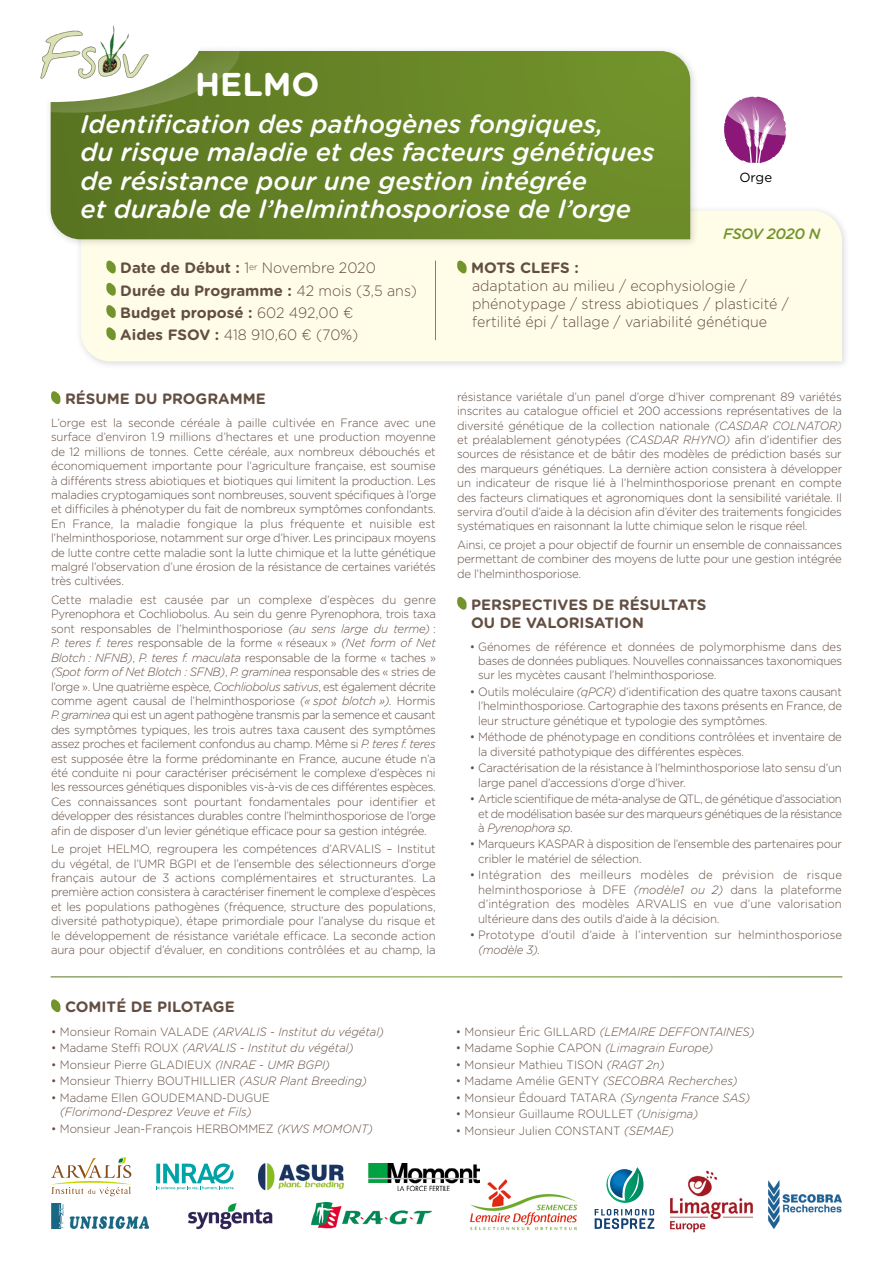
<style>
.page{position:relative;width:893px;height:1263px;background:#fff}
.page>*{position:absolute;margin:0;border:0;box-sizing:border-box;transform-origin:0 0}
.t1{font:700 33px "Gotham Rounded";color:#fff}
.t2{font:italic 500 25.5px/28.5px "Gotham Rounded";color:#fff}
.t3{font:700 15px/22.2px "Gotham Rounded";color:#634e42}
.t4{font:300 15px/18px "Gotham Rounded";color:#634e42;scale:.95 1}
.t5{font:italic 500 15px "Gotham Rounded";letter-spacing:-.025em;color:#73942c}
.t6{font:13.2px "Gotham Rounded";color:#000}
.t7{font:300 12px/14.4px "Gotham Rounded";letter-spacing:-.02em;color:#634e42;text-align:justify;scale:.95 1}
.t8{font:300 12px "Gotham Rounded";color:#634e42;scale:.95 1}
.t9{font:italic 300 12px "Gotham Rounded";color:#634e42;scale:.95 1}
.s1{font-weight:300}
.s2{font-style:italic}
.s3{font-style:normal}
</style>
<div class="page">
<img style="left:470px;top:1179px;width:108px;height:51px">
<div style="left:75px;top:205px;width:776px;height:165px;background:#000;opacity:.15"></div>
<div style="left:81px;top:210px;width:761px;height:151px;background:#fffde8"></div>
<svg style="left:106px;top:260px;width:10px;height:14px"></svg>
<svg style="left:106px;top:282px;width:10px;height:14px"></svg>
<svg style="left:106px;top:305px;width:10px;height:13px"></svg>
<svg style="left:106px;top:327px;width:10px;height:14px"></svg>
<svg style="left:51px;top:391px;width:10px;height:14px"></svg>
<svg style="left:457px;top:596px;width:10px;height:14px"></svg>
<svg style="left:457px;top:260px;width:10px;height:14px"></svg>
<hr style="left:435px;top:261px;width:1px;height:79px;background:#fff">
<svg style="left:51px;top:999px;width:10px;height:14px"></svg>
<svg style="left:156px;top:1163px;width:78px;height:27px"></svg>
<img style="left:258px;top:1163px;width:86px;height:28px">
<svg style="left:51px;top:1157px;width:80px;height:39px"></svg>
<div style="left:45px;top:45px;width:654px;height:203px;background:#000;opacity:.15"></div>
<svg style="left:51px;top:51px;width:639px;height:188px;background:#678427"></svg>
<svg style="left:45px;top:45px;width:195px;height:68px"></svg>
<img style="left:40px;top:25px;width:114px;height:61px">
<svg style="left:724px;top:97px;width:62px;height:67px"></svg>
<img style="left:311px;top:1203px;width:120px;height:26px">
<svg style="left:595px;top:1209px;width:59px;height:20px"></svg>
<svg style="left:606px;top:1167px;width:37px;height:36px"></svg>
<img style="left:368px;top:1163px;width:111px;height:27px">
<img style="left:51px;top:1204px;width:98px;height:24px">
<img style="left:768px;top:1180px;width:74px;height:49px">
<img style="left:187px;top:1203px;width:86px;height:27px">
<img style="left:670px;top:1170px;width:83px;height:63px">
<h1 class="t1" style="left:195px;top:60px;width:126px">HELMO</h1>
<h2 class="t2" style="left:80px;top:108px;width:576px">Identification des pathogènes fongiques,<br>du risque maladie et des facteurs génétiques de résistance pour une gestion intégrée<br>et durable de l’helminthosporiose de l’orge</h2>
<p class="t6" style="left:739px;top:168px;width:34px">Orge</p>
<p class="t5" style="left:723px;top:223px;width:99px">FSOV 2020 N</p>
<p class="t3" style="left:120px;top:256px;width:298px">Date de Début : <span class="s1">1</span><sup>er</sup> <span class="s1">Novembre 2020<br></span>Durée du Programme : <span class="s1">42 mois (3,5 ans)<br></span>Budget proposé : <span class="s1">602 492,00 €<br></span>Aides FSOV : <span class="s1">418 910,60 € (70%)</span></p>
<p class="t3" style="left:65px;top:387px;width:202px">RÉSUME DU PROGRAMME</p>
<p class="t7" style="left:51px;top:415px;width:407px">L’orge est la seconde céréale à paille cultivée en France avec une surface d’environ 1.9 millions d’hectares et une production moyenne de 12 millions de tonnes. Cette céréale, aux nombreux débouchés et économiquement importante pour l’agriculture française, est soumise à différents stress abiotiques et biotiques qui limitent la production. Les maladies cryptogamiques sont nombreuses, souvent spécifiques à l’orge et difficiles à phénotyper du fait de nombreux symptômes confondants.<br>En France, la maladie fongique la plus fréquente et nuisible est l’helminthosporiose, notamment sur orge d’hiver. Les principaux moyens de lutte contre cette maladie sont la lutte chimique et la lutte génétique malgré l’observation d’une érosion de la résistance de certaines variétés très cultivées.</p>
<p class="t7" style="left:51px;top:592px;width:407px">Cette maladie est causée par un complexe d’espèces du genre Pyrenophora et Cochliobolus. Au sein du genre Pyrenophora, trois taxa sont responsables de l’helminthosporiose <span class="s2">(au sens large du terme)</span> :<br><span class="s2">P. teres f. teres</span> responsable de la forme « réseaux » <span class="s2">(Net form of Net Blotch : NFNB)</span>, <span class="s2">P. teres f. maculata</span> responsable de la forme « taches » <span class="s2">(Spot form of Net Blotch : SFNB)</span>, <span class="s2">P. graminea</span> responsable des « stries de l’orge ». Une quatrième espèce, <span class="s2">Cochliobolus sativus</span>, est également décrite comme agent causal de l’helminthosporiose <span class="s2">(« spot blotch »).</span> Hormis <span class="s2">P. graminea</span> qui est un agent pathogène transmis par la semence et causant des symptômes typiques, les trois autres taxa causent des symptômes assez proches et facilement confondus au champ. Même si <span class="s2">P. teres f. teres </span>est supposée être la forme prédominante en France, aucune étude n’a été conduite ni pour caractériser précisément le complexe d’espèces ni les ressources génétiques disponibles vis-à-vis de ces différentes espèces.<br>Ces connaissances sont pourtant fondamentales pour identifier et développer des résistances durables contre l’helminthosporiose de l’orge afin de disposer d’un levier génétique efficace pour sa gestion intégrée.</p>
<p class="t7" style="left:51px;top:841px;width:407px">Le projet HELMO, regroupera les compétences d’ARVALIS – Institut du végétal, de l’UMR BGPI et de l’ensemble des sélectionneurs d’orge français autour de 3 actions complémentaires et structurantes. La première action consistera à caractériser finement le complexe d’espèces et les populations pathogènes (fréquence, structure des populations, diversité pathotypique), étape primordiale pour l’analyse du risque et le développement de résistance variétale efficace. La seconde action aura pour objectif d’évaluer, en conditions contrôlées et au champ, la</p>
<p class="t3" style="left:65px;top:995px;width:171px">COMITÉ DE PILOTAGE</p>
<p class="t9" style="left:51px;top:1023px;width:352px"><span class="s3">• Monsieur Romain VALADE</span> (ARVALIS - Institut du végétal)</p>
<p class="t9" style="left:51px;top:1040px;width:320px"><span class="s3">• Madame Steffi ROUX</span> (ARVALIS - Institut du végétal)</p>
<p class="t8" style="left:51px;top:1056px;width:295px">• Monsieur Pierre GLADIEUX <span class="s2">(INRAE - UMR BGPI)</span></p>
<p class="t8" style="left:51px;top:1073px;width:334px">• Monsieur Thierry BOUTHILLIER <span class="s2">(ASUR Plant Breeding)</span></p>
<p class="t8" style="left:51px;top:1089px;width:232px">• Madame Ellen GOUDEMAND-DUGUE</p>
<p class="t9" style="left:60px;top:1104px;width:203px">(Florimond-Desprez Veuve et Fils)</p>
<p class="t8" style="left:51px;top:1120px;width:340px">• Monsieur Jean-François HERBOMMEZ <span class="s2">(KWS MOMONT)</span></p>
<p class="t3" style="left:471px;top:256px;width:109px">MOTS CLEFS :</p>
<p class="t4" style="left:472px;top:276px;width:335px">adaptation au milieu / ecophysiologie / phénotypage / stress abiotiques / plasticité / fertilité épi / tallage / variabilité génétique</p>
<p class="t7" style="left:457px;top:389px;width:407px">résistance variétale d’un panel d’orge d’hiver comprenant 89 variétés inscrites au catalogue officiel et 200 accessions représentatives de la diversité génétique de la collection nationale <span class="s2">(CASDAR COLNATOR) </span>et préalablement génotypées <span class="s2">(CASDAR RHYNO)</span> afin d’identifier des sources de résistance et de bâtir des modèles de prédiction basés sur des marqueurs génétiques. La dernière action consistera à développer un indicateur de risque lié à l’helminthosporiose prenant en compte des facteurs climatiques et agronomiques dont la sensibilité variétale. Il servira d’outil d’aide à la décision afin d’éviter des traitements fongicides systématiques en raisonnant la lutte chimique selon le risque réel.</p>
<p class="t7" style="left:457px;top:537px;width:407px">Ainsi, ce projet a pour objectif de fournir un ensemble de connaissances permettant de combiner des moyens de lutte pour une gestion intégrée de l’helminthosporiose.</p>
<p class="t3" style="left:471px;top:595px;width:237px;line-height:18px">PERSPECTIVES DE RÉSULTATS<br>OU DE VALORISATION</p>
<p class="t7" style="left:478px;top:639px;width:384px;text-indent:-8px">• Génomes de référence et données de polymorphisme dans des bases de données publiques. Nouvelles connaissances taxonomiques sur les mycètes causant l’helminthosporiose.</p>
<p class="t7" style="left:478px;top:684px;width:385px;text-indent:-8px">• Outils moléculaire <span class="s2">(qPCR)</span> d’identification des quatre taxons causant l’helminthosporiose. Cartographie des taxons présents en France, de leur structure génétique et typologie des symptômes.</p>
<p class="t7" style="left:478px;top:729px;width:384px;text-indent:-8px">• Méthode de phénotypage en conditions contrôlées et inventaire de la diversité pathotypique des différentes espèces.</p>
<p class="t7" style="left:478px;top:760px;width:384px;text-indent:-8px">• Caractérisation de la résistance à l’helminthosporiose lato sensu d’un large panel d’accessions d’orge d’hiver.</p>
<p class="t7" style="left:478px;top:791px;width:385px;text-indent:-8px">• Article scientifique de méta-analyse de QTL, de génétique d’association et de modélisation basée sur des marqueurs génétiques de la résistance à <span class="s2">Pyrenophora sp</span>.</p>
<p class="t7" style="left:478px;top:836px;width:385px;text-indent:-8px">• Marqueurs KASPAR à disposition de l’ensemble des partenaires pour cribler le matériel de sélection.</p>
<p class="t7" style="left:478px;top:867px;width:384px;text-indent:-8px">• Intégration des meilleurs modèles de prévision de risque helminthosporiose à DFE <span class="s2">(modèle1 ou 2)</span> dans la plateforme d’intégration des modèles ARVALIS en vue d’une valorisation ultérieure dans des outils d’aide à la décision.</p>
<p class="t8" style="left:470px;top:927px;width:393px">• Prototype d’outil d’aide à l’intervention sur helminthosporiose</p>
<p class="t9" style="left:478px;top:941px;width:67px">(modèle 3).</p>
<p class="t9" style="left:456px;top:1023px;width:316px"><span class="s3">• Monsieur Éric GILLARD</span> (LEMAIRE DEFFONTAINES)</p>
<p class="t8" style="left:456px;top:1040px;width:273px">• Madame Sophie CAPON <span class="s2">(Limagrain Europe)</span></p>
<p class="t8" style="left:456px;top:1056px;width:222px">• Monsieur Mathieu TISON <span class="s2">(RAGT 2n)</span></p>
<p class="t9" style="left:456px;top:1073px;width:298px"><span class="s3">• Madame Amélie GENTY</span> (SECOBRA Recherches)</p>
<p class="t8" style="left:456px;top:1089px;width:312px">• Monsieur Édouard TATARA <span class="s2">(Syngenta France SAS)</span></p>
<p class="t8" style="left:456px;top:1106px;width:257px">• Monsieur Guillaume ROULLET <span class="s2">(Unisigma)</span></p>
<p class="t8" style="left:456px;top:1122px;width:231px">• Monsieur Julien CONSTANT <span class="s2">(SEMAE)</span></p>
</div>
